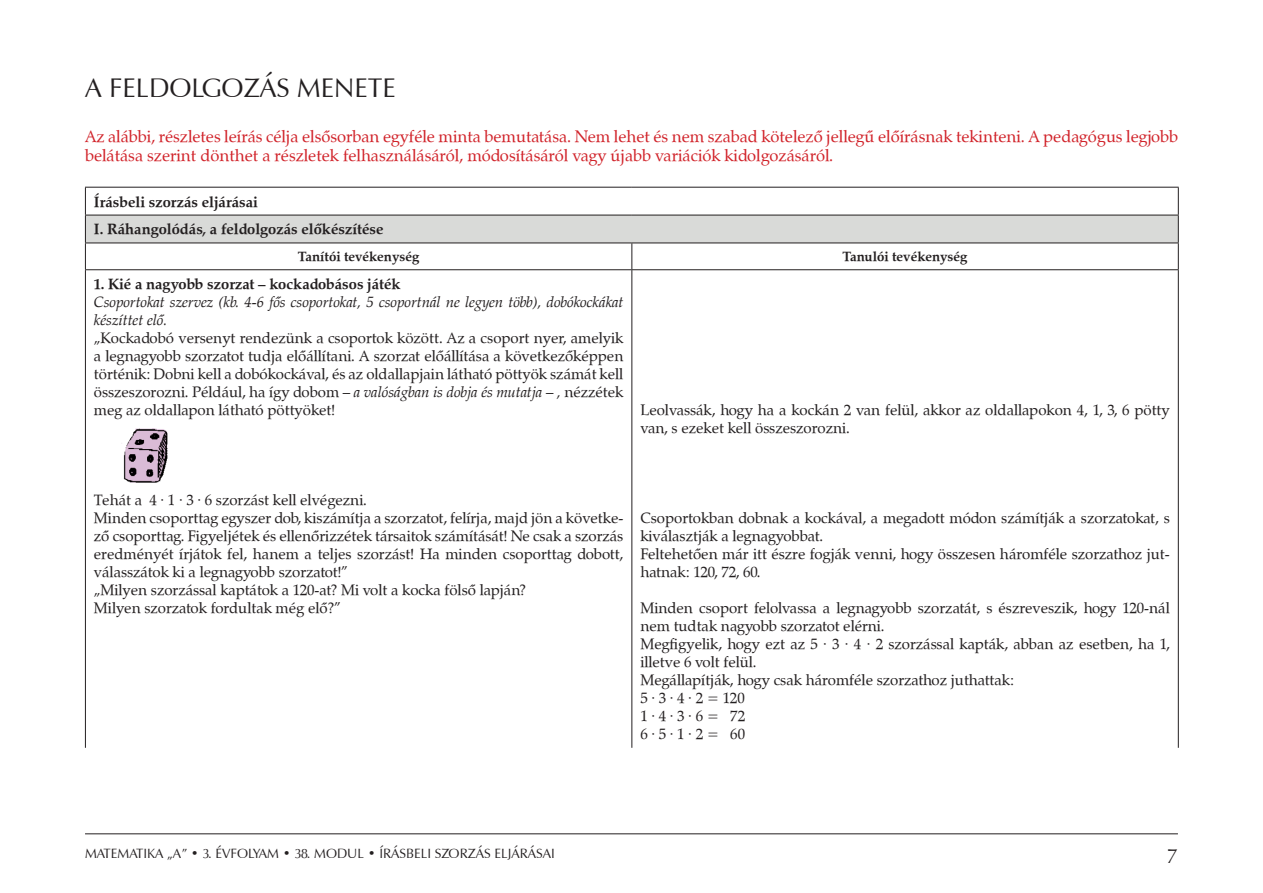
<style>
.page{position:relative;width:1263px;height:893px;background:#fff}
.page>*{position:absolute;margin:0;border:0;box-sizing:border-box;transform-origin:0 0}
.t1{font:27px "Zapf Humanist 601 PFL";color:#231f20}
.t2{font:16.5px/19.5px "Zapf Calligraphic 801 PFL";color:#d1232a}
.t3{font:15px/18px "Zapf Calligraphic 801 PFL";color:#231f20}
.t4{font:700 15px/27.9px "Zapf Calligraphic 801 PFL";color:#231f20}
.t5{font:italic 15px/18px "Zapf Calligraphic 801 PFL";color:#231f20}
.t6{font:13.5px "Zapf Humanist 601 PFL";color:#231f20}
.t7{font:700 13.5px "Zapf Calligraphic 801 PFL";color:#231f20}
.s1{font-style:italic}
</style>
<div class="page">
<hr style="left:85px;top:833px;width:1093px;height:1px;background:#231f20">
<div style="left:85px;top:215px;width:1093px;height:28px;background:#d9dad8"></div>
<hr style="left:85px;top:187px;width:547px;height:1px;background:#231f20">
<hr style="left:632px;top:187px;width:547px;height:1px;background:#231f20">
<hr style="left:85px;top:215px;width:547px;height:1px;background:#231f20">
<hr style="left:632px;top:215px;width:547px;height:1px;background:#231f20">
<hr style="left:85px;top:243px;width:547px;height:1px;background:#231f20">
<svg style="left:85px;top:188px;width:1px;height:81px"></svg>
<hr style="left:632px;top:243px;width:547px;height:1px;background:#231f20">
<svg style="left:631px;top:243px;width:1px;height:26px"></svg>
<svg style="left:1178px;top:188px;width:1px;height:81px"></svg>
<hr style="left:85px;top:270px;width:1px;height:478px;background:#231f20">
<hr style="left:631px;top:270px;width:1px;height:478px;background:#231f20">
<hr style="left:1178px;top:270px;width:1px;height:478px;background:#231f20">
<hr style="left:85px;top:269px;width:547px;height:1px;background:#231f20">
<hr style="left:632px;top:269px;width:547px;height:1px;background:#231f20">
<img style="left:121px;top:428px;width:47px;height:55px">
<h1 class="t1" style="left:85px;top:71px;width:55px">A FELDOLGOZÁS</h1>
<h1 class="t1" style="left:297px;top:71px;width:19px">MENE</h1>
<h1 class="t1" style="left:368px;top:71px;width:26px">TE</h1>
<p class="t2" style="left:85px;top:126px;width:1094px">Az alábbi, részletes leírás célja elsősorban egyféle minta bemutatása. Nem lehet és nem szabad kötelező jellegű előírásnak tekinteni. A pedagógus legjobb belátása szerint dönthet a részletek felhasználásáról, módosításáról vagy újabb variációk kidolgozásáról.</p>
<p class="t4" style="left:94px;top:187px;width:291px">Írásbeli szorzás eljárásai<br>I. Ráhangolódás, a feldolgozás előkészítése</p>
<p class="t7" style="left:298px;top:248px;width:123px">Tanítói tevékenység</p>
<p class="t7" style="left:842px;top:248px;width:127px">Tanulói tevékenység</p>
<p class="t4" style="left:94px;top:270px;width:308px">1. Kié a nagyobb szorzat – kockadobásos játék</p>
<p class="t5" style="left:94px;top:293px;width:531px">Csoportokat szervez (kb. 4-6 fős csoportokat, 5 csoportnál ne legyen több), dobókockákat készíttet elő.</p>
<p class="t3" style="left:94px;top:329px;width:531px;text-align:justify">„Kockadobó versenyt rendezünk a csoportok között. Az a csoport nyer, amelyik a legnagyobb szorzatot tudja előállítani. A szorzat előállítása a következőképpen történik: Dobni kell a dobókockával, és az oldallapjain látható pöttyök számát kell összeszorozni. Például, ha így dobom – <span class="s1">a valóságban is dobja és mutatja – ,</span> nézzétek meg az oldallapon látható pöttyöket!</p>
<p class="t3" style="left:640px;top:401px;width:531px">Leolvassák, hogy ha a kockán 2 van felül, akkor az oldallapokon 4, 1, 3, 6 pötty van, s ezeket kell összeszorozni.</p>
<p class="t3" style="left:94px;top:491px;width:531px">Tehát a 4 · 1 · 3 · 6 szorzást kell elvégezni.<br>Minden csoporttag egyszer dob, kiszámítja a szorzatot, felírja, majd jön a követke&shy;ző csoporttag. Figyeljétek és ellenőrizzétek társaitok számítását! Ne csak a szorzás eredményét írjátok fel, hanem a teljes szorzást! Ha minden csoporttag dobott, válasszátok ki a legnagyobb szorzatot!”<br>„Milyen szorzással kaptátok a 120-at? Mi volt a kocka fölső lapján?<br>Milyen szorzatok fordultak még elő?”</p>
<p class="t3" style="left:640px;top:509px;width:531px">Csoportokban dobnak a kockával, a megadott módon számítják a szorzatokat, s kiválasztják a legnagyobbat.<br>Feltehetően már itt észre fogják venni, hogy összesen háromféle szorzathoz jut&shy;hatnak: 120, 72, 60.</p>
<p class="t3" style="left:640px;top:599px;width:531px">Minden csoport felolvassa a legnagyobb szorzatát, s észreveszik, hogy 120-nál nem tudtak nagyobb szorzatot elérni.<br>Megfigyelik, hogy ezt az 5 · 3 · 4 · 2 szorzással kapták, abban az esetben, ha 1, illetve 6 volt felül.<br>Megállapítják, hogy csak háromféle szorzathoz juthattak:<br>5 · 3 · 4 · 2 = 120<br>1 · 4 · 3 · 6 = 72<br>6 · 5 · 1 · 2 = 60</p>
<p class="t6" style="left:85px;top:845px;width:66px">MATEMATIKA</p>
<p class="t6" style="left:167px;top:845px;width:159px">„A” • 3. ÉVF OLYAM • 38. MOD</p>
<p class="t6" style="left:347px;top:845px;width:209px">UL • ÍRÁSBELI SZORZÁS ELJÁRÁSAI</p>
</div>
